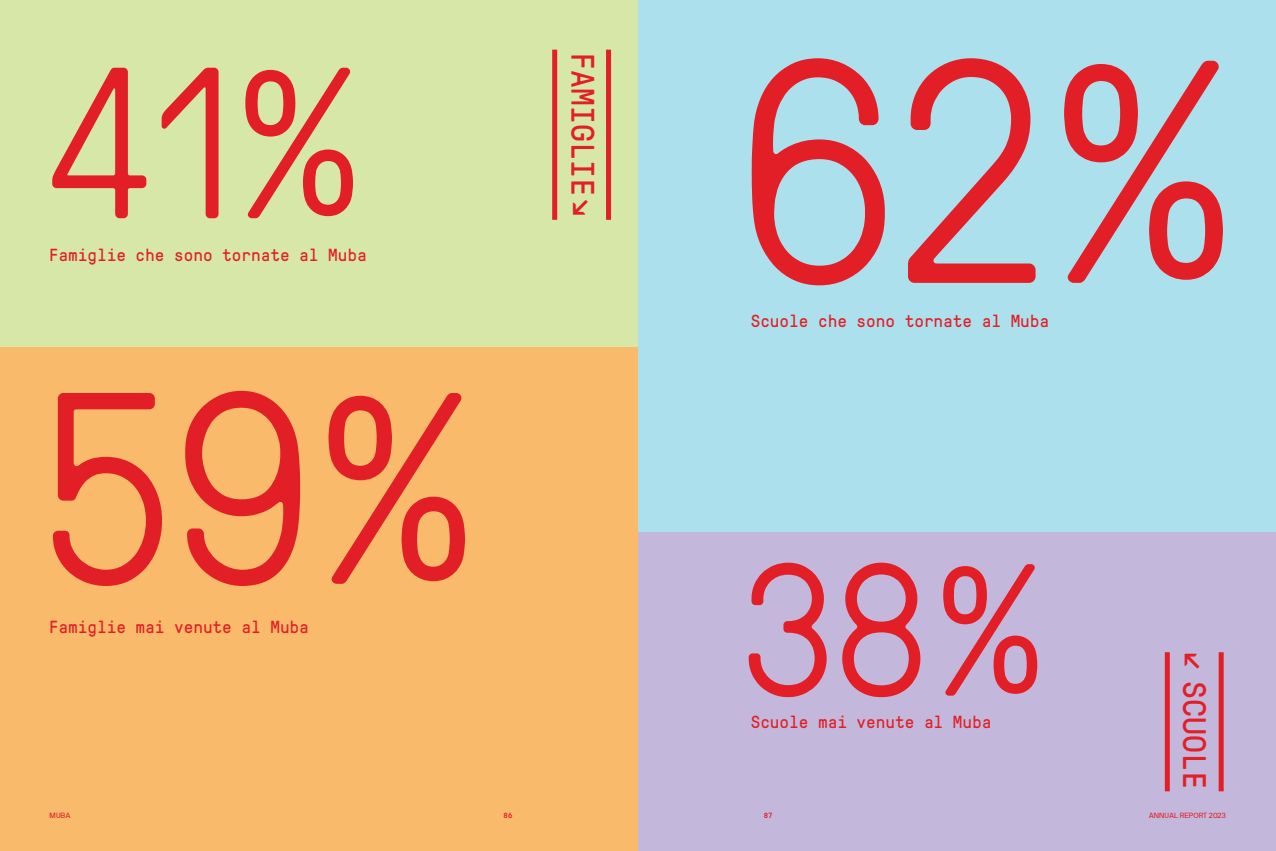
<style>
.page{position:relative;width:1276px;height:851px;background:#fff}
.page>*{position:absolute;margin:0;border:0;box-sizing:border-box;transform-origin:0 0}
.t1{font:300 272.5px "GT Pressura";color:#e21f26}
.t2{font:300 214.88px "GT Pressura";color:#e21f26}
.t3{font:300 187.75px "GT Pressura";color:#e21f26}
.t4{font:32.62px "GT Pressura Mono";color:#e21f26}
.t5{font:17.5px "GT Pressura Mono";color:#e21f26}
.t6{font:7.5px "NB International Regular Webfont";color:#e21f26}
.t7{font:7.5px "NB International Bold Webfont";color:#e21f26}
.s1{font-size:34.88px}
.s2{font-size:317px}
.s3{font-family:"GT Pressura";font-size:34.88px}
</style>
<div class="page">
<div style="left:638px;top:503px;width:637px;height:347px;background:#c3b8db"></div>
<div style="left:1px;top:1px;width:637px;height:347px;background:#d7e7a8"></div>
<div style="left:638px;top:0;width:637px;height:531px;background:#ade0ed"></div>
<div style="left:1px;top:347px;width:637px;height:503px;background:#f9bb6b"></div>
<div style="left:552px;top:50px;width:5px;height:170px;background:#e21f26"></div>
<div style="left:606px;top:50px;width:5px;height:170px;background:#e21f26"></div>
<div style="left:1164px;top:652px;width:5px;height:139px;background:#e21f26"></div>
<div style="left:1218px;top:652px;width:5px;height:139px;background:#e21f26"></div>
<h3 class="t4" style="left:606px;top:52px;width:167px;rotate:90deg">FAMIGLIE<span class="s1">↘</span></h3>
<h2 class="t2" style="left:49px;top:-11px;width:1202px">41% <span class="s2">62%</span></h2>
<p class="t5" style="left:49px;top:242px;width:319px">Famiglie che sono tornate al Muba</p>
<h1 class="t1" style="left:39px;top:293px;width:450px">59%</h1>
<p class="t5" style="left:49px;top:614px;width:261px">Famiglie mai venute al Muba</p>
<p class="t5" style="left:750px;top:308px;width:300px">Scuole che sono tornate al Muba</p>
<h3 class="t3" style="left:743px;top:495px;width:312px">38%</h3>
<p class="t5" style="left:750px;top:709px;width:242px">Scuole mai venute al Muba</p>
<h3 class="t4" style="left:1217px;top:652px;width:138px;rotate:90deg"><span class="s3">↙</span>SCUOLE</h3>
<p class="t6" style="left:50px;top:811px;width:22px">MUBA</p>
<p class="t7" style="left:503px;top:811px;width:11px">86</p>
<p class="t7" style="left:763px;top:811px;width:10px">87</p>
<p class="t6" style="left:1148px;top:811px;width:79px">ANNUAL REPORT 2023</p>
</div>
